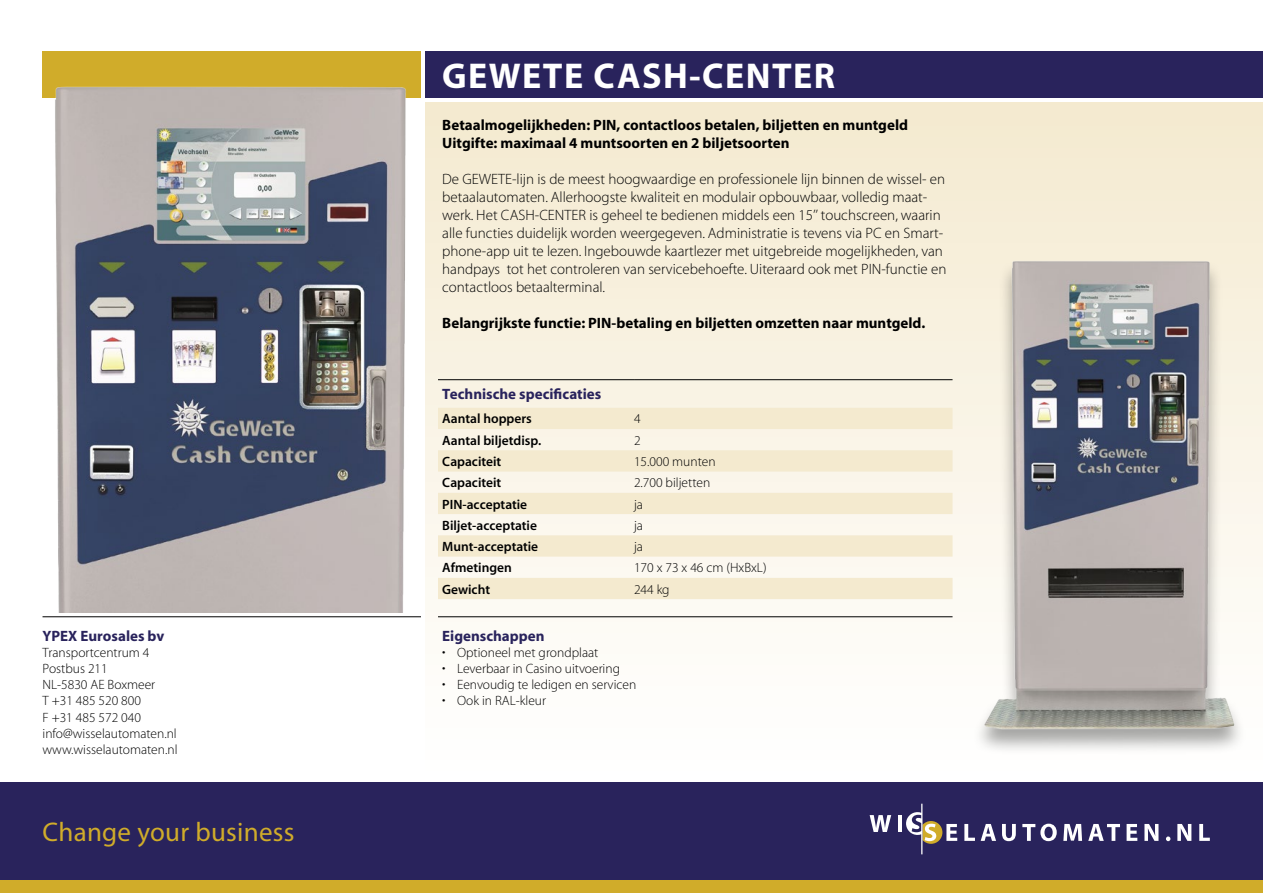
<style>
.page{position:relative;width:1263px;height:893px;background:#fff}
.page>*{position:absolute;margin:0;border:0;box-sizing:border-box;transform-origin:0 0}
.t1{font:36px "Myriad MM 700 600";letter-spacing:.06em;color:#fff}
.t2{font:27px "Myriad Pro";letter-spacing:.01em;color:#d0ac2a}
.t3{font:15px/18px "Myriad MM 215 600";color:#000}
.t4{font:700 15px/18px "Myriad Pro";color:#000}
.t5{font:15px "Myriad MM 700 600";color:#29235c}
.t6{font:13.5px/16.2px "Myriad MM 215 600";color:#000}
.t7{font:13.5px "Myriad MM 565 600";color:#000}
</style>
<div class="page">
<div style="left:425px;top:102px;width:838px;height:676px;background:linear-gradient(to bottom,#f4eacf,#fff)"></div>
<div style="left:0;top:782px;width:1263px;height:111px;background:#29235c"></div>
<svg style="left:870px;top:815px;width:21px;height:17px"></svg>
<hr style="left:898px;top:815px;width:3px;height:17px;background:#fff">
<svg style="left:964px;top:824px;width:11px;height:17px"></svg>
<svg style="left:981px;top:824px;width:15px;height:17px"></svg>
<svg style="left:1002px;top:824px;width:14px;height:17px"></svg>
<svg style="left:1022px;top:824px;width:35px;height:17px"></svg>
<svg style="left:1063px;top:824px;width:19px;height:17px"></svg>
<svg style="left:1088px;top:824px;width:32px;height:17px"></svg>
<svg style="left:1126px;top:824px;width:11px;height:17px"></svg>
<svg style="left:1144px;top:824px;width:14px;height:17px"></svg>
<svg style="left:1166px;top:836px;width:4px;height:5px"></svg>
<svg style="left:1177px;top:824px;width:14px;height:17px"></svg>
<svg style="left:1199px;top:824px;width:11px;height:17px"></svg>
<svg style="left:906px;top:804px;width:51px;height:50px"></svg>
<div style="left:0;top:880px;width:1263px;height:13px;background:#d0ac2a"></div>
<div style="left:425px;top:51px;width:838px;height:47px;background:#29235c"></div>
<hr style="left:43px;top:616px;width:378px;height:1px;background:#000">
<hr style="left:438px;top:616px;width:514px;height:1px;background:#000">
<img style="left:957px;top:235px;width:297px;height:523px">
<svg style="left:438px;top:408px;width:514px;height:42px;background:#f6efdb"></svg>
<svg style="left:438px;top:450px;width:514px;height:149px;background:#f7efdc"></svg>
<hr style="left:438px;top:379px;width:196px;height:1px;background:#000">
<hr style="left:634px;top:379px;width:318px;height:1px;background:#000">
<img style="left:43px;top:51px;width:378px;height:561px">
<p class="t5" style="left:43px;top:628px;width:124px">YPEX Eurosales bv</p>
<p class="t6" style="left:43px;top:645px;width:136px">Transportcentrum 4<br>Postbus 211<br>NL-5830 AE Boxmeer<br>T +31 485 520 800<br>F +31 485 572 040 info@wisselautomaten.nl www.wisselautomaten.nl</p>
<h2 class="t2" style="left:43px;top:815px;width:253px">Change your business</h2>
<h1 class="t1" style="left:442px;top:58px;width:393px">GEWETE CASH-CENTER</h1>
<p class="t4" style="left:442px;top:116px;width:467px">Betaalmogelijkheden: PIN, contactloos betalen, biljetten en muntgeld<br>Uitgifte: maximaal 4 muntsoorten en 2 biljetsoorten</p>
<p class="t3" style="left:442px;top:171px;width:506px">De GEWETE-lijn is de meest hoogwaardige en professionele lijn binnen de wissel- en betaalautomaten. Allerhoogste kwaliteit en modulair opbouwbaar, volledig maat&shy;werk. Het CASH-CENTER is geheel te bedienen middels een 15’’ touchscreen, waarin alle functies duidelijk worden weergegeven. Administratie is tevens via PC en Smart&shy;phone-app uit te lezen. Ingebouwde kaartlezer met uitgebreide mogelijkheden, van handpays tot het controleren van servicebehoefte. Uiteraard ook met PIN-functie en contactloos betaalterminal.</p>
<p class="t4" style="left:442px;top:314px;width:484px">Belangrijkste functie: PIN-betaling en biljetten omzetten naar muntgeld.</p>
<p class="t5" style="left:442px;top:387px;width:160px">Technische specificaties</p>
<p class="t7" style="left:442px;top:412px;width:91px">Aantal hoppers</p>
<p class="t6" style="left:634px;top:411px;width:8px">4</p>
<p class="t7" style="left:442px;top:434px;width:100px">Aantal biljetdisp.</p>
<p class="t6" style="left:634px;top:433px;width:8px">2</p>
<p class="t7" style="left:442px;top:455px;width:61px">Capaciteit</p>
<p class="t6" style="left:634px;top:454px;width:83px">15.000 munten</p>
<p class="t7" style="left:442px;top:476px;width:61px">Capaciteit</p>
<p class="t6" style="left:634px;top:475px;width:78px">2.700 biljetten</p>
<p class="t7" style="left:442px;top:497px;width:86px">PIN-acceptatie</p>
<p class="t6" style="left:634px;top:497px;width:11px">ja</p>
<p class="t7" style="left:442px;top:519px;width:96px">Biljet-acceptatie</p>
<p class="t6" style="left:634px;top:518px;width:11px">ja</p>
<p class="t7" style="left:442px;top:540px;width:98px">Munt-acceptatie</p>
<p class="t6" style="left:634px;top:539px;width:11px">ja</p>
<p class="t7" style="left:442px;top:561px;width:71px">Afmetingen</p>
<p class="t6" style="left:634px;top:560px;width:134px">170 x 73 x 46 cm (HxBxL)</p>
<p class="t7" style="left:442px;top:582px;width:49px">Gewicht</p>
<p class="t6" style="left:634px;top:582px;width:37px">244 kg</p>
<p class="t5" style="left:442px;top:628px;width:104px">Eigenschappen</p>
<p class="t6" style="left:442px;top:645px;width:158px">• Optioneel met grondplaat</p>
<p class="t6" style="left:442px;top:661px;width:179px">• Leverbaar in Casino uitvoering</p>
<p class="t6" style="left:442px;top:677px;width:196px">• Eenvoudig te ledigen en servicen</p>
<p class="t6" style="left:442px;top:693px;width:105px">• Ook in RAL-kleur</p>
</div>
